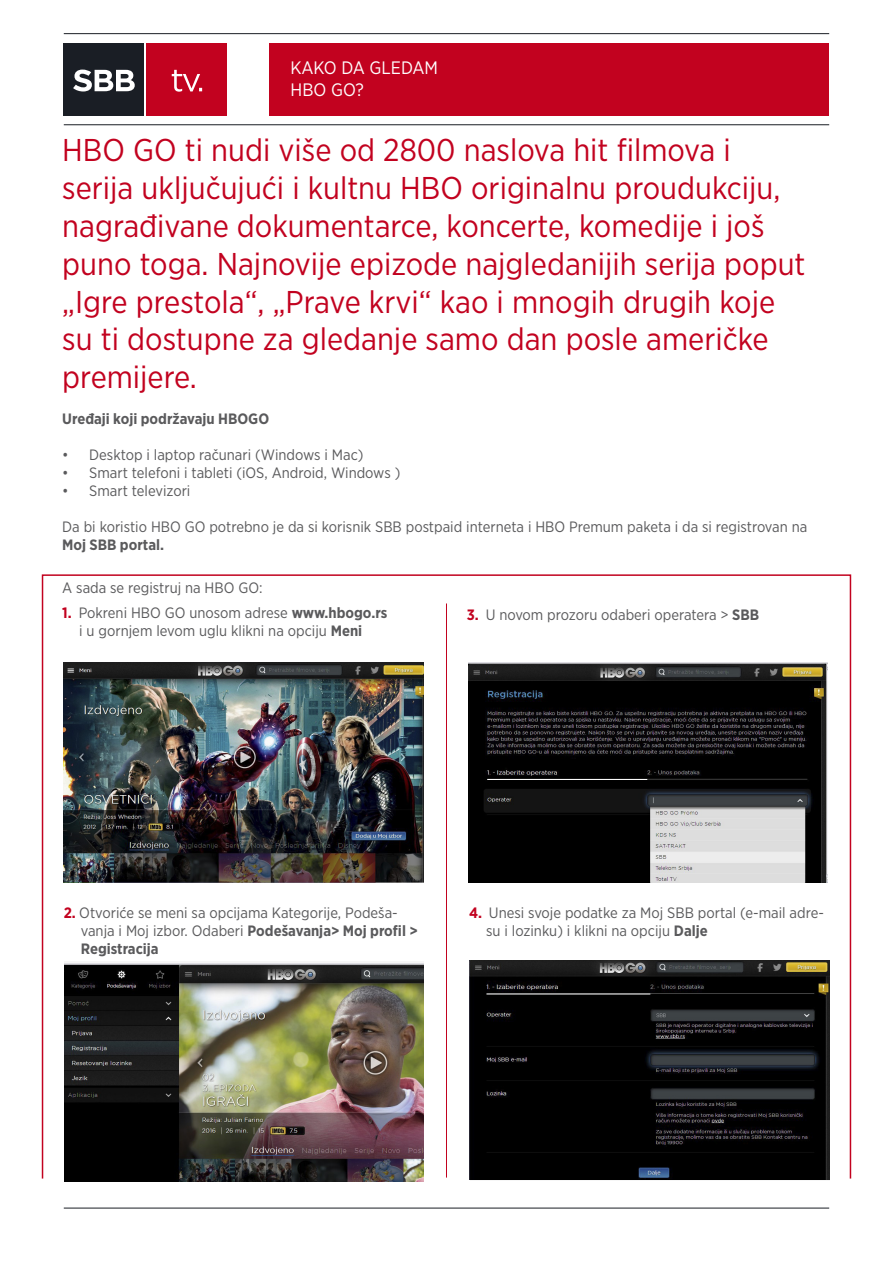
<style>
.page{position:relative;width:893px;height:1263px;background:#fff}
.page>*{position:absolute;margin:0;border:0;box-sizing:border-box;transform-origin:0 0}
.t1{font:31.5px/37.8px "Gotham Narrow";color:#c2021f}
.t2{font:18px "Gotham Narrow";color:#fff}
.t3{font:15px/18px "Gotham Narrow";color:#5a5a5c}
.t4{font:700 15px "Gotham Narrow";color:#5a5a5c}
.s1{font-weight:700;color:#c2021f}
.s2{font-weight:700}
</style>
<div class="page">
<hr style="left:64px;top:124px;width:765px;height:1px;background:#1a1e25">
<hr style="left:64px;top:1208px;width:765px;height:1px;background:#1a1e25">
<hr style="left:64px;top:33px;width:765px;height:1px;background:#1a1e25">
<div style="left:64px;top:43px;width:80px;height:72px;background:#1a1e25"></div>
<div style="left:147px;top:43px;width:80px;height:72px;background:#c2021f"></div>
<svg style="left:73px;top:70px;width:62px;height:21px"></svg>
<svg style="left:172px;top:70px;width:30px;height:22px"></svg>
<div style="left:269px;top:43px;width:560px;height:72px;background:#c2021f"></div>
<hr style="left:446px;top:603px;width:1px;height:574px;background:#c2021f">
<img style="left:64px;top:662px;width:359px;height:220px">
<img style="left:468px;top:662px;width:360px;height:220px">
<img style="left:65px;top:964px;width:359px;height:217px">
<img style="left:470px;top:960px;width:359px;height:220px">
<p class="t2" style="left:291px;top:56px;width:149px">KAKO DA GLEDAM</p>
<p class="t2" style="left:291px;top:78px;width:75px">HBO GO?</p>
<p class="t1" style="left:62px;top:131px;width:745px">HBO GO ti nudi više od 2800 naslova hit filmova i serija uključujući i kultnu HBO originalnu proudukciju, nagrađivane dokumentarce, koncerte, komedije i još puno toga. Najnovije epizode najgledanijih serija poput „Igre prestola“, „Prave krvi“ kao i mnogih drugih koje su ti dostupne za gledanje samo dan posle američke premijere.</p>
<p class="t4" style="left:62px;top:409px;width:208px">Uređaji koji podržavaju HBOGO</p>
<p class="t3" style="left:62px;top:446px;width:303px">• Desktop i laptop računari (Windows i Mac)</p>
<p class="t3" style="left:62px;top:464px;width:340px">• Smart telefoni i tableti (iOS, Android, Windows )</p>
<p class="t3" style="left:62px;top:482px;width:130px">• Smart televizori</p>
<p class="t3" style="left:62px;top:518px;width:747px">Da bi koristio HBO GO potrebno je da si korisnik SBB postpaid interneta i HBO Premum paketa i da si registrovan na</p>
<p class="t4" style="left:62px;top:535px;width:103px">Moj SBB portal.</p>
<p class="t3" style="left:62px;top:578px;width:202px">A sada se registruj na HBO GO:</p>
<p class="t3" style="left:62px;top:604px;width:327px;text-align:center"><span class="s1">1.</span> Pokreni HBO GO unosom adrese <span class="s2">www.hbogo.rs </span>i u gornjem levom uglu klikni na opciju <span class="s2">Meni</span></p>
<p class="t3" style="left:467px;top:605px;width:294px"><span class="s1">3.</span> U novom prozoru odaberi operatera &gt; <span class="s2">SBB</span></p>
<p class="t3" style="left:81px;top:903px;width:339px;text-indent:-17px"><span class="s1">2.</span> Otvoriće se meni sa opcijama Kategorije, Podeša&shy;vanja i Moj izbor. Odaberi <span class="s2">Podešavanja&gt; Moj profil &gt;<br>Registracija</span></p>
<p class="t3" style="left:486px;top:903px;width:339px;text-indent:-17px"><span class="s1">4.</span> Unesi svoje podatke za Moj SBB portal (e-mail adre&shy;su i lozinku) i klikni na opciju <span class="s2">Dalje</span></p>
</div>
